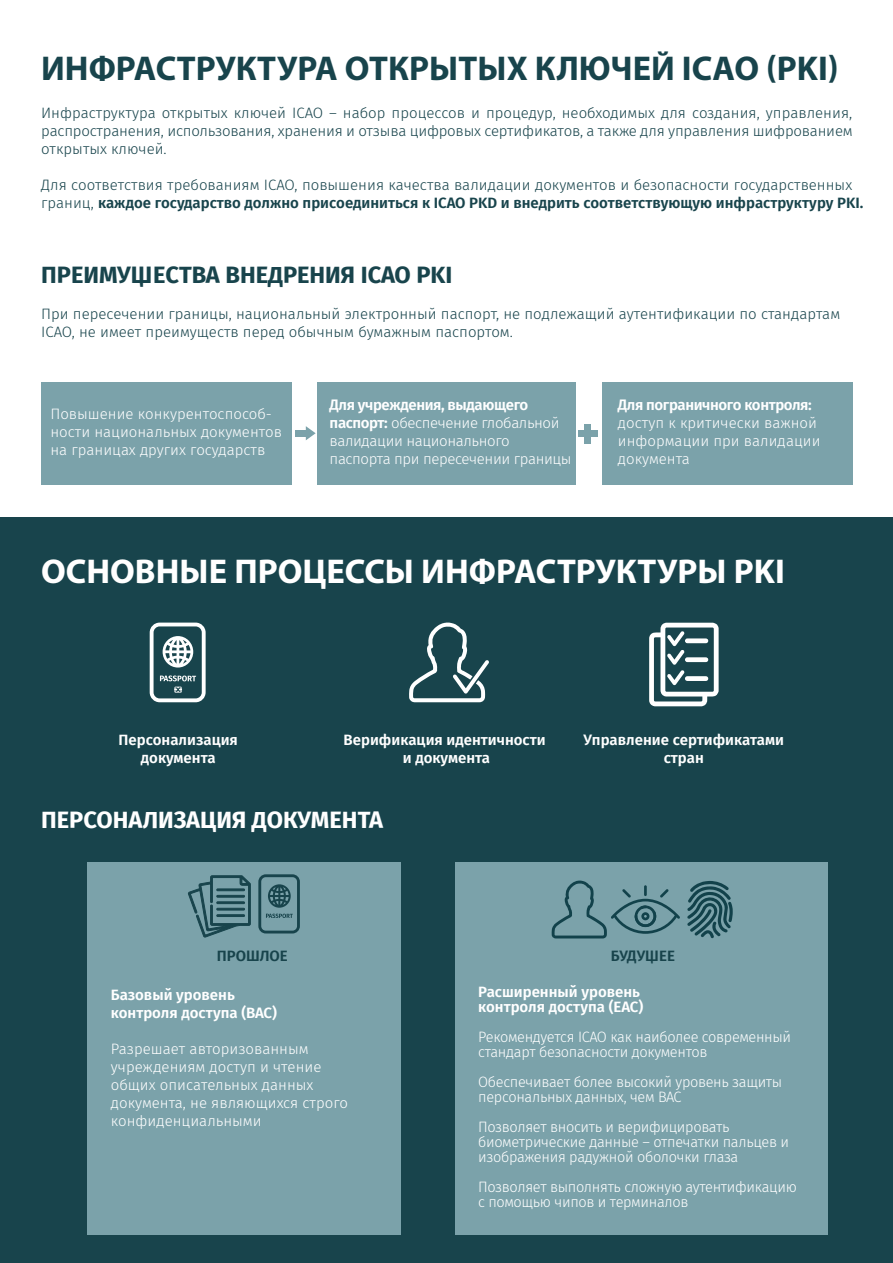
<style>
.page{position:relative;width:893px;height:1263px;background:#fff}
.page>*{position:absolute;margin:0;border:0;box-sizing:border-box;transform-origin:0 0}
.t1{font:700 34.5px "Myriad Pro";color:#18444c}
.t2{font:700 34.5px "Myriad Pro";color:#fff}
.t3{font:700 23.55px "Fira Sans";color:#18444c}
.t4{font:700 23.55px "Fira Sans";color:#fff}
.t5{font:300 15px/18px "Fira Sans";color:#18444c}
.t6{font:300 15px/15px "Fira Sans";letter-spacing:-.02em;color:#fff}
.t7{font:300 15px/18px "Fira Sans";color:#fff}
.t8{font:600 15px/18px "Fira Sans";color:#fff;text-align:center}
.t9{font:600 15px "Fira Sans";letter-spacing:-.025em;color:#fff}
.t10{font:600 15px "Fira Sans";color:#18444c}
.s1{font-weight:600}
</style>
<div class="page">
<div style="left:578px;top:430px;width:19px;height:7px;background:#7ba2aa"></div>
<div style="left:584px;top:424px;width:7px;height:19px;background:#7ba2aa"></div>
<div style="left:295px;top:430px;width:13px;height:7px;background:#7ba2aa"></div>
<svg style="left:306px;top:426px;width:10px;height:14px"></svg>
<div style="left:0;top:517px;width:893px;height:746px;background:#18444c"></div>
<div style="left:88px;top:862px;width:313px;height:373px;background:#7ba2aa"></div>
<div style="left:455px;top:862px;width:373px;height:373px;background:#7ba2aa"></div>
<div style="left:41px;top:382px;width:250px;height:103px;background:#7ba2aa"></div>
<div style="left:317px;top:382px;width:259px;height:103px;background:#7ba2aa"></div>
<div style="left:602px;top:382px;width:250px;height:103px;background:#7ba2aa"></div>
<svg style="left:150px;top:623px;width:56px;height:79px"></svg>
<svg style="left:258px;top:874px;width:42px;height:59px"></svg>
<svg style="left:409px;top:623px;width:80px;height:79px"></svg>
<svg style="left:649px;top:623px;width:70px;height:83px"></svg>
<svg style="left:687px;top:881px;width:46px;height:57px"></svg>
<svg style="left:552px;top:880px;width:128px;height:58px"></svg>
<svg style="left:188px;top:875px;width:63px;height:63px"></svg>
<div style="left:216px;top:914px;width:29px;height:3px;border:1px solid #18444c"></div>
<h1 class="t1" style="left:41px;top:46px;width:799px">ИНФРАСТРУКТУРА ОТКРЫТЫХ КЛЮЧЕЙ ICAO (PKI)</h1>
<p class="t5" style="left:41px;top:104px;width:813px;text-align:justify">Инфраструктура открытых ключей ICAO – набор процессов и процедур, необходимых для создания, управления, распространения, использования, хранения и отзыва цифровых сертификатов, а также для управления шифрованием открытых ключей.</p>
<p class="t5" style="left:41px;top:176px;width:824px">Для соответствия требованиям ICAO, повышения качества валидации документов и безопасности государственных границ, <span class="s1">каждое государство должно присоединиться к ICAO PKD и внедрить соответствующую инфраструктуру PKI.</span></p>
<h2 class="t3" style="left:41px;top:255px;width:413px">ПРЕИМУЩЕСТВА ВНЕДРЕНИЯ ICAO PKI</h2>
<p class="t5" style="left:41px;top:305px;width:800px">При пересечении границы, национальный электронный паспорт, не подлежащий аутентификации по стандартам<br>ICAO, не имеет преимуществ перед обычным бумажным паспортом.</p>
<p class="t7" style="left:50px;top:404px;width:233px">Повышение конкурентоспособ&shy;ности национальных документов на границах других государств</p>
<p class="t6" style="left:330px;top:396px;width:243px;line-height:18px"><span class="s1">Для учреждения, выдающего паспорт:</span> обеспечение глобальной валидации национального паспорта при пересечении границы</p>
<p class="t9" style="left:618px;top:393px;width:195px">Для пограничного контроля:</p>
<p class="t7" style="left:618px;top:414px;width:204px">доступ к критически важной информации при валидации документа</p>
<h1 class="t2" style="left:41px;top:549px;width:745px">ОСНОВНЫЕ ПРОЦЕССЫ ИНФРАСТРУКТУРЫ PKI</h1>
<p class="t8" style="left:119px;top:730px;width:121px">Персонализация документа</p>
<p class="t8" style="left:344px;top:730px;width:204px">Верификация идентичности и документа</p>
<p class="t8" style="left:584px;top:730px;width:202px">Управление сертификатами стран</p>
<h2 class="t4" style="left:41px;top:800px;width:343px">ПЕРСОНАЛИЗАЦИЯ ДОКУМЕНТА</h2>
<p class="t10" style="left:217px;top:943px;width:73px">ПРОШЛОЕ</p>
<p class="t10" style="left:611px;top:943px;width:66px">БУДУЩЕЕ</p>
<p class="t8" style="left:111px;top:984px;width:168px;text-align:left">Базовый уровень контроля доступа (BAC)</p>
<p class="t7" style="left:111px;top:1039px;width:239px">Разрешает авторизованным учреждениям доступ и чтение общих описательных данных документа, не являющихся строго конфиденциальными</p>
<p class="t8" style="left:478px;top:983px;width:167px;line-height:15px;text-align:left">Расширенный уровень контроля доступа (EAC)</p>
<p class="t6" style="left:478px;top:1029px;width:314px">Рекомендуется ICAO как наиболее современный стандарт безопасности документов</p>
<p class="t6" style="left:478px;top:1074px;width:306px">Обеспечивает более высокий уровень защиты персональных данных, чем BAC</p>
<p class="t6" style="left:478px;top:1119px;width:312px">Позволяет вносить и верифицировать биометрические данные – отпечатки пальцев и изображения радужной оболочки глаза</p>
<p class="t6" style="left:478px;top:1179px;width:320px">Позволяет выполнять сложную аутентификацию с помощью чипов и терминалов</p>
</div>
